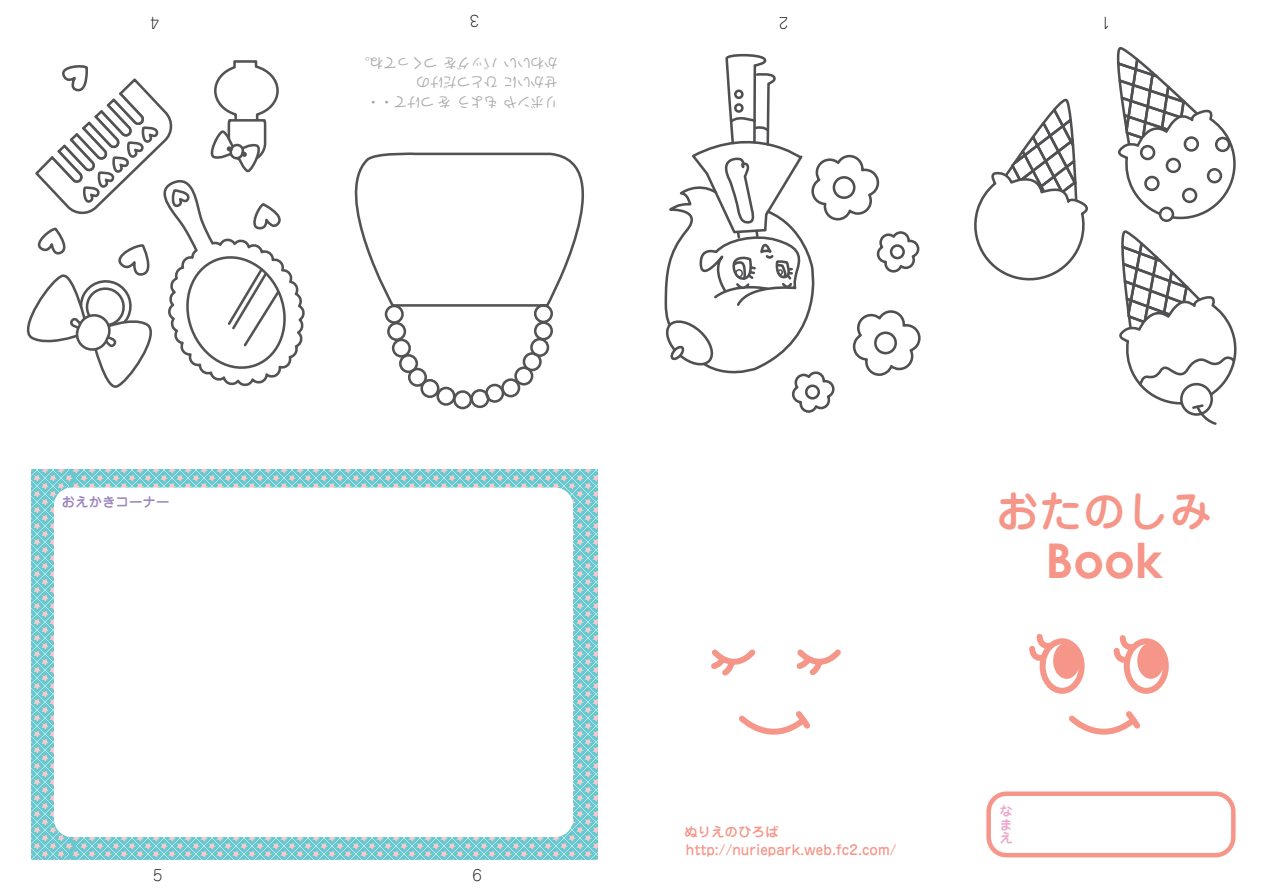
<style>
.page{position:relative;width:1263px;height:893px;background:#fff}
.page>*{position:absolute;margin:0;border:0;box-sizing:border-box;transform-origin:0 0}
.t1{font:700 48px "Century Gothic";color:#f59689}
.t2{font:500 43.5px "Jun 34 Pro";color:#f59689}
.t3{font:300 15px "Jun 101 Pro";color:#231f20}
.t4{font:13.5px/19.5px "Koz Go Pro";color:#a5a6aa}
.t5{font:500 13.5px "Jun 34 Pro";color:#f59689}
.t6{font:500 13.5px "Jun 34 Pro";color:#9c85bd}
.t7{font:500 13.5px/13.5px "Jun 34 Pro";color:#eda4c9;text-align:justify}
</style>
<div class="page">
<svg style="left:974px;top:98px;width:114px;height:183px"></svg>
<svg style="left:32px;top:470px;width:565px;height:390px;background:#8ccdd1"></svg>
<div style="left:54px;top:488px;width:519px;height:349px;background:#fff;border-radius:18px"></div>
<svg style="left:1116px;top:47px;width:121px;height:378px"></svg>
<div style="left:986px;top:791px;width:249px;height:66px;border:4px solid #f59689;border-radius:18px"></div>
<div style="left:1040px;top:638px;width:44px;height:56px;border:6px solid #f59689;border-radius:50%"></div>
<div style="left:1053px;top:643px;width:27px;height:36px;background:#f59689;border-radius:50%"></div>
<div style="left:1124px;top:638px;width:45px;height:56px;border:6px solid #f59689;border-radius:50%"></div>
<div style="left:1137px;top:643px;width:27px;height:36px;background:#f59689;border-radius:50%"></div>
<svg style="left:1029px;top:633px;width:28px;height:30px"></svg>
<svg style="left:1113px;top:635px;width:27px;height:30px"></svg>
<svg style="left:1069px;top:711px;width:71px;height:24px"></svg>
<svg style="left:739px;top:711px;width:71px;height:24px"></svg>
<svg style="left:711px;top:649px;width:45px;height:27px"></svg>
<svg style="left:796px;top:649px;width:45px;height:27px"></svg>
<svg style="left:664px;top:53px;width:257px;height:360px"></svg>
<svg style="left:354px;top:152px;width:231px;height:156px"></svg>
<div style="left:534px;top:304px;width:19px;height:19px;border:3px solid #535355;border-radius:50%"></div>
<div style="left:534px;top:321px;width:19px;height:19px;border:3px solid #535355;border-radius:50%"></div>
<div style="left:530px;top:338px;width:19px;height:19px;border:3px solid #535355;border-radius:50%"></div>
<div style="left:523px;top:352px;width:19px;height:19px;border:3px solid #535355;border-radius:50%"></div>
<div style="left:514px;top:366px;width:19px;height:19px;border:3px solid #535355;border-radius:50%"></div>
<div style="left:501px;top:378px;width:19px;height:19px;border:3px solid #535355;border-radius:50%"></div>
<div style="left:485px;top:384px;width:19px;height:19px;border:3px solid #535355;border-radius:50%"></div>
<div style="left:470px;top:389px;width:19px;height:19px;border:3px solid #535355;border-radius:50%"></div>
<div style="left:453px;top:390px;width:19px;height:19px;border:3px solid #535355;border-radius:50%"></div>
<div style="left:436px;top:387px;width:19px;height:19px;border:3px solid #535355;border-radius:50%"></div>
<div style="left:420px;top:379px;width:19px;height:19px;border:3px solid #535355;border-radius:50%"></div>
<div style="left:408px;top:368px;width:19px;height:19px;border:3px solid #535355;border-radius:50%"></div>
<div style="left:399px;top:354px;width:19px;height:19px;border:3px solid #535355;border-radius:50%"></div>
<div style="left:392px;top:339px;width:19px;height:19px;border:3px solid #535355;border-radius:50%"></div>
<div style="left:387px;top:322px;width:19px;height:19px;border:3px solid #535355;border-radius:50%"></div>
<div style="left:385px;top:305px;width:19px;height:19px;border:3px solid #535355;border-radius:50%"></div>
<svg style="left:26px;top:60px;width:278px;height:328px"></svg>
<p class="t3" style="left:159px;top:34px;width:11px;rotate:-180deg">4</p>
<p class="t3" style="left:479px;top:33px;width:11px;rotate:-180deg">3</p>
<p class="t3" style="left:788px;top:34px;width:11px;rotate:-180deg">2</p>
<p class="t3" style="left:1110px;top:34px;width:11px;rotate:-180deg">1</p>
<p class="t4" style="left:558px;top:111px;width:203px;rotate:-180deg">リボンや もよう を つけて・・せかいに ひとつだけの<br>かわいい バッグを つくってね。</p>
<p class="t6" style="left:62px;top:491px;width:109px">おえかきコーナー</p>
<p class="t3" style="left:153px;top:863px;width:11px">5</p>
<p class="t3" style="left:473px;top:863px;width:11px">6</p>
<p class="t5" style="left:684px;top:821px;width:96px">ぬりえのひろば</p>
<p class="t5" style="left:686px;top:840px;width:212px">http://nuriepark.web.fc2.com/</p>
<h2 class="t2" style="left:995px;top:477px;width:219px">おたのしみ</h2>
<h1 class="t1" style="left:1045px;top:524px;width:119px">Book</h1>
<p class="t7" style="left:999px;top:803px;width:14px">なまえ</p>
</div>
